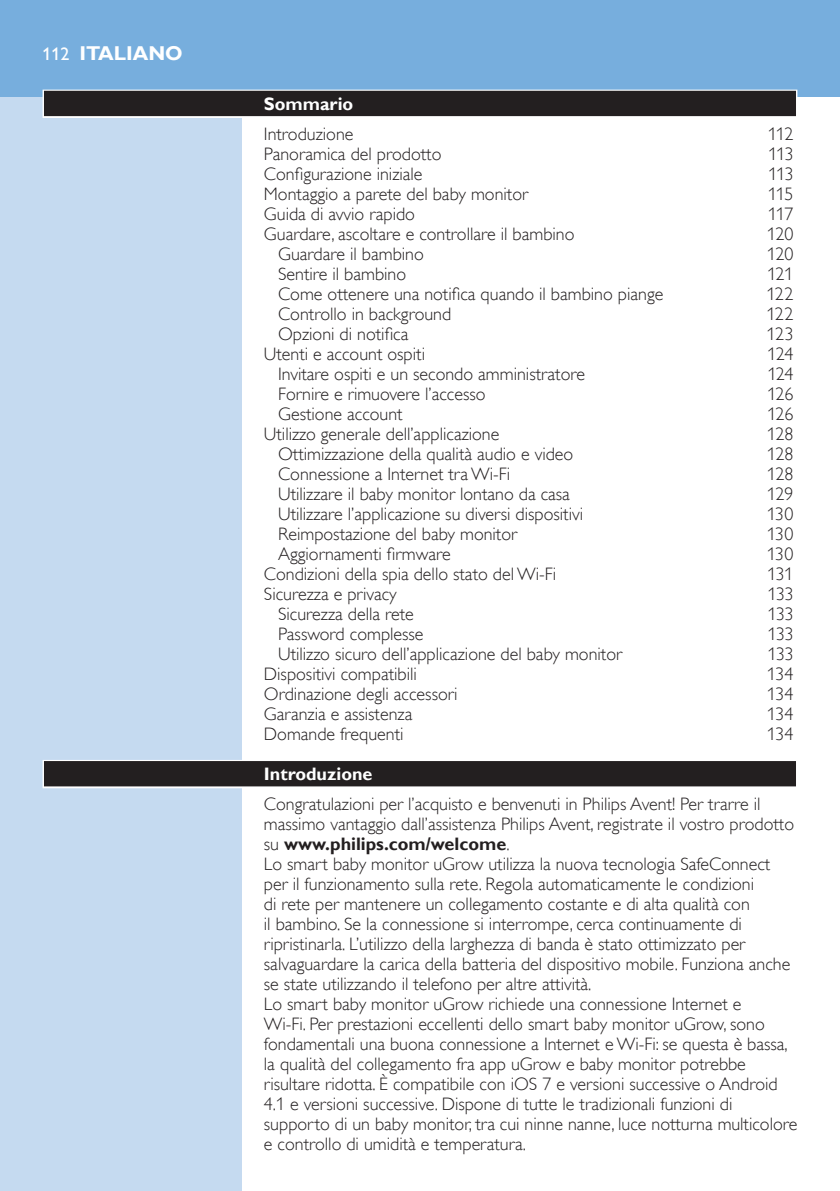
<style>
.page{position:relative;width:840px;height:1191px;background:#fff}
.page>*{position:absolute;margin:0;border:0;box-sizing:border-box;transform-origin:0 0}
.t1{font:700 20px "Gill Sans Alt One WGL";color:#fff}
.t2{font:18px/20px "Gill Sans Alt One WGL Light";color:#231f20}
.t3{font:700 18px "Gill Sans Alt One WGL";color:#231f20}
.t4{font:700 18px "Gill Sans Alt One WGL";color:#fff}
.t5{font:18px "Gill Sans Alt One WGL";color:#fff}
.s1{font-family:"Gill Sans Alt One WGL Light";font-weight:400}
</style>
<div class="page">
<div style="left:0;top:95px;width:241px;height:1096px;background:#c5daf0"></div>
<div style="left:0;top:0;width:839px;height:96px;background:#77aedd"></div>
<div style="left:43px;top:90px;width:754px;height:28px;background:#e4e3e3"></div>
<div style="left:44px;top:91px;width:751px;height:25px;background:#231f20"></div>
<div style="left:43px;top:760px;width:754px;height:28px;background:#a3a1a2"></div>
<div style="left:44px;top:761px;width:751px;height:25px;background:#231f20"></div>
<p class="t5" style="left:43px;top:42px;width:28px">112</p>
<p class="t1" style="left:79px;top:40px;width:105px">ITALIANO</p>
<p class="t4" style="left:264px;top:92px;width:91px">Sommario</p>
<p class="t2" style="left:264px;top:124px;width:91px">Introduzione</p>
<p class="t2" style="left:767px;top:124px;width:27px">112</p>
<p class="t2" style="left:264px;top:144px;width:179px">Panoramica del prodotto</p>
<p class="t2" style="left:768px;top:144px;width:26px">113</p>
<p class="t2" style="left:264px;top:164px;width:160px">Configurazione iniziale</p>
<p class="t2" style="left:768px;top:164px;width:26px">113</p>
<p class="t2" style="left:264px;top:184px;width:265px">Montaggio a parete del baby monitor</p>
<p class="t2" style="left:767px;top:184px;width:27px">115</p>
<p class="t2" style="left:264px;top:204px;width:152px">Guida di avvio rapido</p>
<p class="t2" style="left:767px;top:204px;width:27px">117</p>
<p class="t2" style="left:264px;top:224px;width:312px">Guardare, ascoltare e controllare il bambino</p>
<p class="t2" style="left:766px;top:224px;width:28px">120</p>
<p class="t2" style="left:278px;top:244px;width:147px">Guardare il bambino</p>
<p class="t2" style="left:766px;top:244px;width:28px">120</p>
<p class="t2" style="left:278px;top:264px;width:129px">Sentire il bambino</p>
<p class="t2" style="left:767px;top:264px;width:27px">121</p>
<p class="t2" style="left:278px;top:284px;width:386px">Come ottenere una notifica quando il bambino piange</p>
<p class="t2" style="left:766px;top:284px;width:28px">122</p>
<p class="t2" style="left:278px;top:304px;width:174px">Controllo in background</p>
<p class="t2" style="left:766px;top:304px;width:28px">122</p>
<p class="t2" style="left:278px;top:324px;width:132px">Opzioni di notifica</p>
<p class="t2" style="left:766px;top:324px;width:28px">123</p>
<p class="t2" style="left:264px;top:344px;width:162px">Utenti e account ospiti</p>
<p class="t2" style="left:767px;top:344px;width:27px">124</p>
<p class="t2" style="left:278px;top:364px;width:308px">Invitare ospiti e un secondo amministratore</p>
<p class="t2" style="left:767px;top:364px;width:27px">124</p>
<p class="t2" style="left:278px;top:384px;width:209px">Fornire e rimuovere l’accesso</p>
<p class="t2" style="left:767px;top:384px;width:27px">126</p>
<p class="t2" style="left:278px;top:404px;width:126px">Gestione account</p>
<p class="t2" style="left:767px;top:404px;width:28px">126</p>
<p class="t2" style="left:264px;top:424px;width:237px">Utilizzo generale dell’applicazione</p>
<p class="t2" style="left:766px;top:424px;width:28px">128</p>
<p class="t2" style="left:278px;top:444px;width:296px">Ottimizzazione della qualità audio e video</p>
<p class="t2" style="left:766px;top:444px;width:28px">128</p>
<p class="t2" style="left:278px;top:464px;width:233px">Connessione a Internet tra Wi-Fi</p>
<p class="t2" style="left:766px;top:464px;width:28px">128</p>
<p class="t2" style="left:278px;top:484px;width:293px">Utilizzare il baby monitor lontano da casa</p>
<p class="t2" style="left:766px;top:484px;width:28px">129</p>
<p class="t2" style="left:278px;top:504px;width:306px">Utilizzare l’applicazione su diversi dispositivi</p>
<p class="t2" style="left:766px;top:504px;width:28px">130</p>
<p class="t2" style="left:278px;top:524px;width:240px">Reimpostazione del baby monitor</p>
<p class="t2" style="left:766px;top:524px;width:28px">130</p>
<p class="t2" style="left:278px;top:544px;width:174px">Aggiornamenti firmware</p>
<p class="t2" style="left:766px;top:544px;width:28px">130</p>
<p class="t2" style="left:264px;top:564px;width:293px">Condizioni della spia dello stato del Wi-Fi</p>
<p class="t2" style="left:767px;top:564px;width:27px">131</p>
<p class="t2" style="left:264px;top:584px;width:134px">Sicurezza e privacy</p>
<p class="t2" style="left:767px;top:584px;width:27px">133</p>
<p class="t2" style="left:278px;top:604px;width:137px">Sicurezza della rete</p>
<p class="t2" style="left:767px;top:604px;width:27px">133</p>
<p class="t2" style="left:278px;top:624px;width:147px">Password complesse</p>
<p class="t2" style="left:767px;top:624px;width:27px">133</p>
<p class="t2" style="left:278px;top:644px;width:345px">Utilizzo sicuro dell’applicazione del baby monitor</p>
<p class="t2" style="left:767px;top:644px;width:27px">133</p>
<p class="t2" style="left:264px;top:664px;width:154px">Dispositivi compatibili</p>
<p class="t2" style="left:766px;top:664px;width:28px">134</p>
<p class="t2" style="left:264px;top:684px;width:195px">Ordinazione degli accessori</p>
<p class="t2" style="left:766px;top:684px;width:28px">134</p>
<p class="t2" style="left:264px;top:704px;width:150px">Garanzia e assistenza</p>
<p class="t2" style="left:766px;top:704px;width:28px">134</p>
<p class="t2" style="left:264px;top:724px;width:141px">Domande frequenti</p>
<p class="t2" style="left:766px;top:724px;width:28px">134</p>
<p class="t4" style="left:264px;top:762px;width:110px">Introduzione</p>
<p class="t2" style="left:264px;top:794px;width:531px">Congratulazioni per l’acquisto e benvenuti in Philips Avent! Per trarre il massimo vantaggio dall’assistenza Philips Avent, registrate il vostro prodotto</p>
<p class="t3" style="left:264px;top:832px;width:247px"><span class="s1">su</span> www.philips.com/welcome<span class="s1">.</span></p>
<p class="t2" style="left:264px;top:854px;width:534px">Lo smart baby monitor uGrow utilizza la nuova tecnologia SafeConnect per il funzionamento sulla rete. Regola automaticamente le condizioni<br>di rete per mantenere un collegamento costante e di alta qualità con<br>il bambino. Se la connessione si interrompe, cerca continuamente di ripristinarla. L’utilizzo della larghezza di banda è stato ottimizzato per salvaguardare la carica della batteria del dispositivo mobile. Funziona anche se state utilizzando il telefono per altre attività.<br>Lo smart baby monitor uGrow richiede una connessione Internet e<br>Wi-Fi. Per prestazioni eccellenti dello smart baby monitor uGrow, sono fondamentali una buona connessione a Internet e Wi-Fi: se questa è bassa, la qualità del collegamento fra app uGrow e baby monitor potrebbe risultare ridotta. È compatibile con iOS 7 e versioni successive o Android 4.1 e versioni successive. Dispone di tutte le tradizionali funzioni di supporto di un baby monitor, tra cui ninne nanne, luce notturna multicolore e controllo di umidità e temperatura.</p>
</div>
